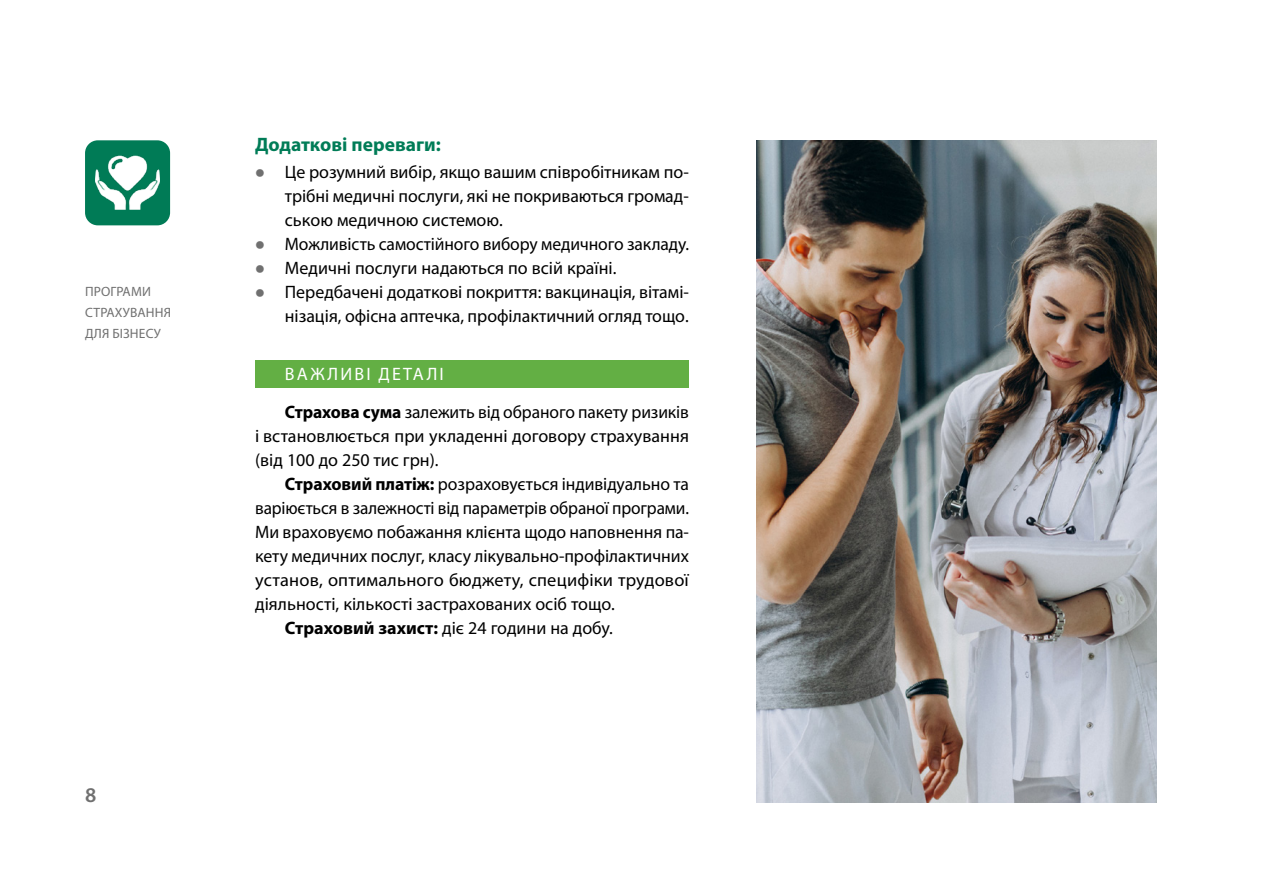
<style>
.page{position:relative;width:1263px;height:893px;background:#fff}
.page>*{position:absolute;margin:0;border:0;box-sizing:border-box;transform-origin:0 0}
.t1{font:600 21px "Myriad Pro";color:#707070}
.t2{font:700 19.5px "Myriad Pro";color:#007c57}
.t3{font:18px/24px "Myriad Pro";letter-spacing:-.005em;color:#000}
.t4{font:18px "Myriad Pro";letter-spacing:-.005em;color:#000;scale:.96 1}
.t5{font:13.5px/21px "Myriad Pro";letter-spacing:.01em;color:#707070}
.s1{font-weight:900;font-size:27px;color:#707070}
.s2{color:#fff}
.s3{font-weight:700}
</style>
<div class="page">
<div style="left:255px;top:360px;width:434px;height:28px;background:#63af44"></div>
<img style="left:757px;top:140px;width:400px;height:662px">
<div style="left:85px;top:140px;width:85px;height:85px;background:#007b56;border-radius:13px"></div>
<img style="left:96px;top:155px;width:63px;height:55px">
<p class="t5" style="left:85px;top:281px;width:88px">ПРОГРАМИ<br>СТРАХУВАННЯ<br>ДЛЯ БІЗНЕСУ</p>
<p class="t1" style="left:85px;top:782px;width:13px">8</p>
<p class="t2" style="left:255px;top:132px;width:187px">Додаткові переваги:</p>
<p class="t3" style="left:285px;top:160px;width:405px;text-align:justify;text-indent:-30px"><span class="s1">•</span> Це розумний вибір, якщо вашим співробітникам по&shy;трібні медичні послуги, які не покриваються громад&shy;ською медичною системою.</p>
<p class="t3" style="left:255px;top:232px;width:435px"><span class="s1">•</span> Можливість самостійного вибору медичного закладу.</p>
<p class="t3" style="left:255px;top:256px;width:363px"><span class="s1">•</span> Медичні послуги надаються по всій країні.</p>
<p class="t3" style="left:255px;top:280px;width:435px;text-align:right"><span class="s1">•</span> Передбачені додаткові покриття: вакцинація, вітамі&shy;нізація, офісна аптечка, профілактичний огляд тощо.</p>
<p class="t3" style="left:285px;top:355px;width:406px;line-height:38px"><span class="s2">ВАЖЛИВІ ДЕТАЛІ<br></span><span class="s3">Страхова сума</span> залежить від обраного пакету ризиків</p>
<p class="t3" style="left:255px;top:424px;width:435px">і встановлюється при укладенні договору страхування (від 100 до 250 тис грн).</p>
<p class="t3" style="left:285px;top:472px;width:405px"><span class="s3">Страховий платіж:</span> розраховується індивідуально та</p>
<p class="t4" style="left:255px;top:497px;width:453px">варіюється в залежності від параметрів обраної програми.</p>
<p class="t3" style="left:255px;top:520px;width:435px">Ми враховуємо побажання клієнта щодо наповнення па-</p>
<p class="t3" style="left:255px;top:544px;width:435px">кету медичних послуг, класу лікувально-профілактичних</p>
<p class="t3" style="left:255px;top:568px;width:435px">установ, оптимального бюджету, специфіки трудової</p>
<p class="t3" style="left:255px;top:592px;width:361px">діяльності, кількості застрахованих осіб тощо.</p>
<p class="t3" style="left:285px;top:616px;width:329px"><span class="s3">Страховий захист:</span> діє 24 години на добу.</p>
</div>
